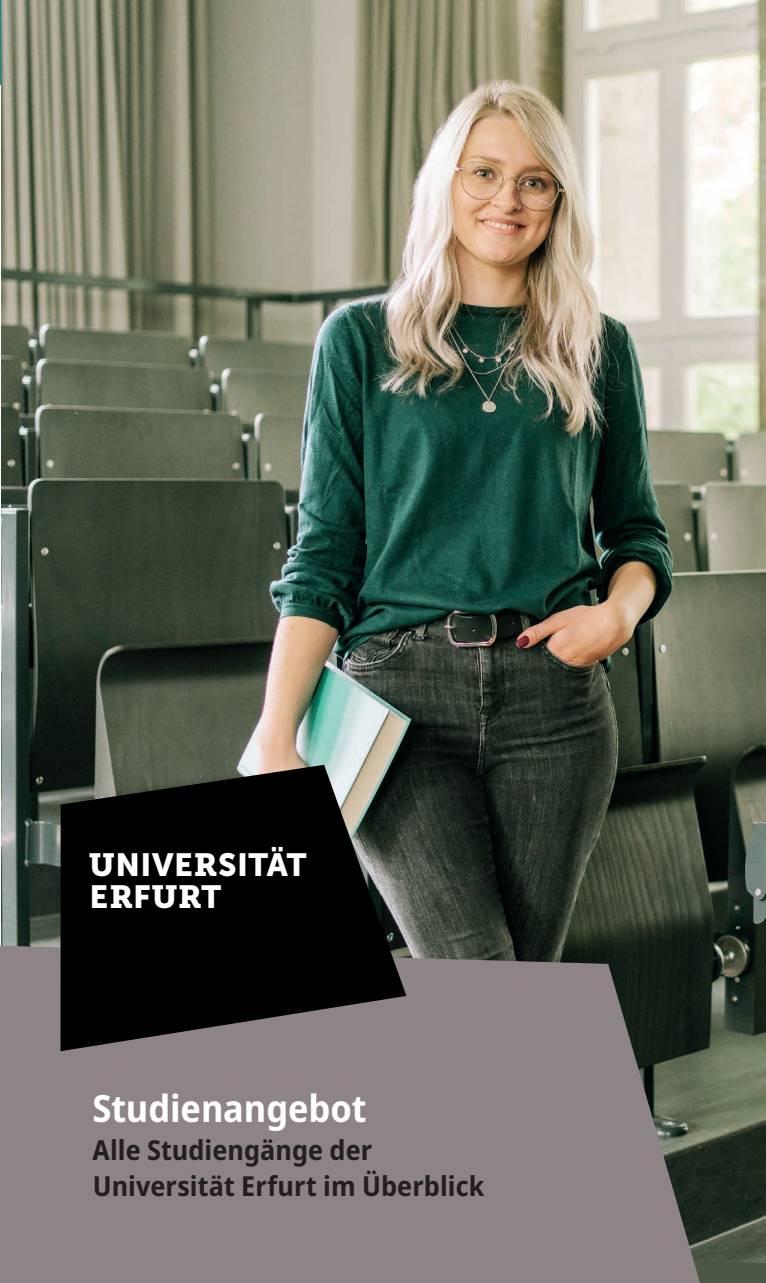
<style>
.page{position:relative;width:766px;height:1283px;background:#fff}
.page>*{position:absolute;margin:0;border:0;box-sizing:border-box;transform-origin:0 0}
.t1{font:700 semi-condensed 37.5px "Noto Sans";letter-spacing:-.005em;color:#fff}
.t2{font:32px/32px "Museo Sans 900";letter-spacing:.015em;color:#fff}
.t3{font:700 semi-condensed 27.5px/36.2px "Noto Sans";letter-spacing:.005em;color:#231f20}
.s1{font-family:"Museo Slab 900"}
</style>
<div class="page">
<img style="left:1px;top:0;width:764px;height:1262px">
<svg style="left:0;top:945px;width:699px;height:338px;background:#847b7e"></svg>
<svg style="left:60px;top:765px;width:346px;height:286px;background:#1d1c1b"></svg>
<p class="t2" style="left:89px;top:849px;width:219px"><span class="s1">U</span>NIVE<span class="s1">R</span>SITÄT<br>E<span class="s1">R</span>F<span class="s1">UR</span>T</p>
<h1 class="t1" style="left:93px;top:1082px;width:275px">Studienangebot</h1>
<p class="t3" style="left:92px;top:1132px;width:393px">Alle Studiengänge der<br>Universität Erfurt im Überblick</p>
</div>
